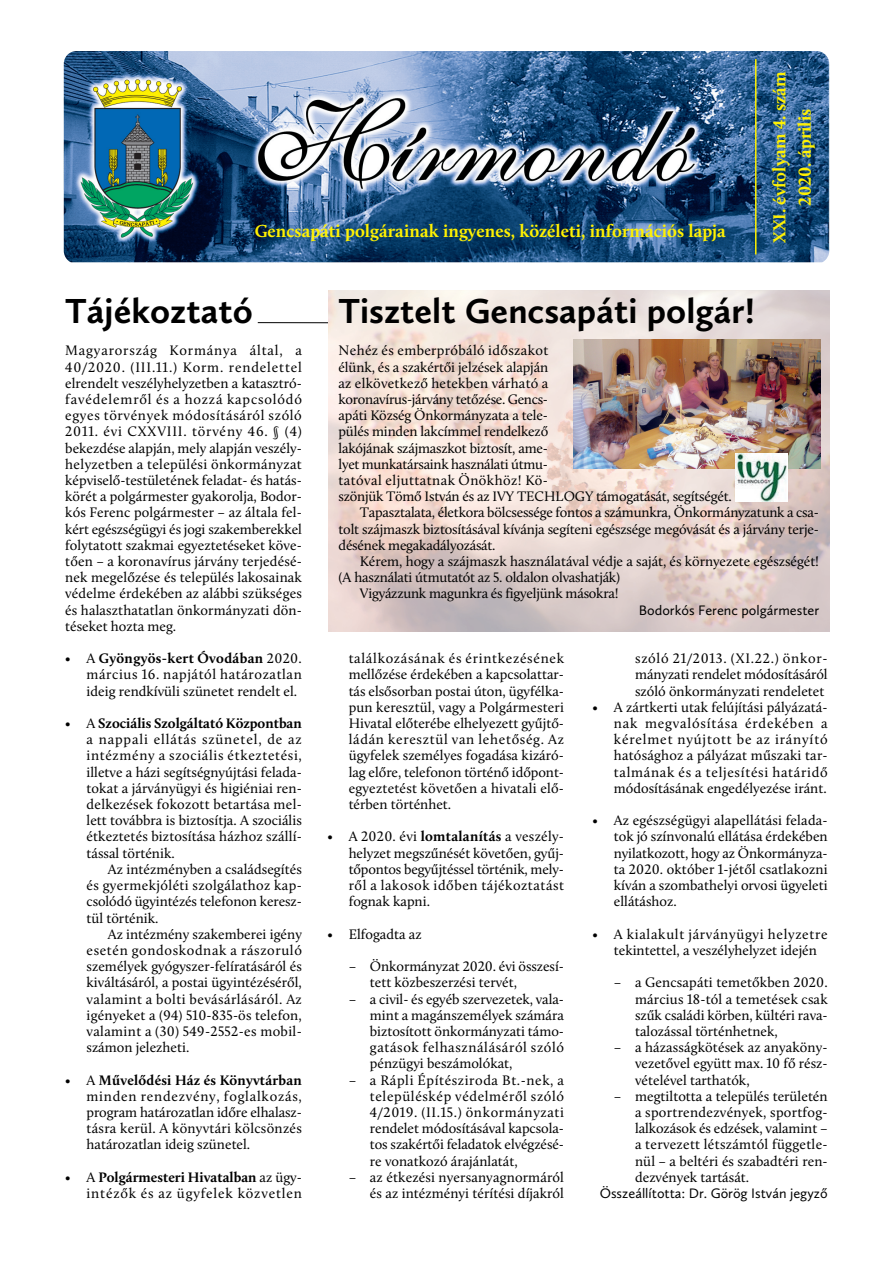
<style>
.page{position:relative;width:893px;height:1263px;background:#fff}
.page>*{position:absolute;margin:0;border:0;box-sizing:border-box;transform-origin:0 0}
.t1{font:700 36px "Calluna Sans";color:#000}
.t2{font:700 18px "Calluna";color:#fff101}
.t3{font:14.25px/16.2px "Calluna";color:#000;text-align:justify}
.t4{font:14.25px "Calluna Sans";color:#000}
.t5{font:14.25px/16.2px "Calluna";letter-spacing:.055em;color:#000;text-align:right}
.s1{font-weight:700}
</style>
<div class="page">
<img style="left:829px;top:62px;width:1px;height:190px">
<img style="left:64px;top:51px;width:765px;height:211px">
<hr style="left:755px;top:59px;width:1px;height:195px;background:#fff101">
<svg style="left:257px;top:322px;width:72px;height:2px"></svg>
<img style="left:329px;top:291px;width:500px;height:340px">
<img style="left:574px;top:339px;width:247px;height:130px">
<img style="left:736px;top:454px;width:52px;height:47px">
<p class="t2" style="left:255px;top:224px;width:473px">Gen csa pá ti pol gá ra inak in gye nes, kö zé le ti, in for má ci ós lap ja</p>
<p class="t2" style="left:772px;top:243px;width:173px;rotate:-90deg">XXI. év fo lyam 4. szám</p>
<p class="t2" style="left:797px;top:206px;width:98px;rotate:-90deg">2020. április</p>
<p class="t1" style="left:65px;top:297px;width:189px">Tájékoztató</p>
<p class="t3" style="left:65px;top:344px;width:238px">Magyarország Kormánya által, a 40/2020. (III.11.) Korm. rendelettel elrendelt veszélyhelyzetben a katasztró&shy;favédelemről és a hozzá kapcsolódó egyes törvények módosításáról szóló 2011. évi CXXVIII. törvény 46. § (4) bekezdése alapján, mely alapján veszély&shy;helyzetben a települési önkormányzat képviselő-testületének feladat- és hatás&shy;körét a polgármester gyakorolja, Bodor&shy;kós Ferenc polgármester – az általa fel&shy;kért egészségügyi és jogi szakemberekkel folytatott szakmai egyeztetéseket köve&shy;tően – a koronavírus járvány terjedésé&shy;nek megelőzése és település lakosainak védelme érdekében az alábbi szükséges és halaszthatatlan önkormányzati dön&shy;téseket hozta meg.</p>
<p class="t3" style="left:87px;top:652px;width:217px;text-indent:-21px">• A <span class="s1">Gyöngyös-kert Óvodában</span> 2020. március 16. napjától határozatlan ideig rendkívüli szünetet rendelt el.</p>
<p class="t3" style="left:87px;top:716px;width:217px;text-indent:-21px">• A <span class="s1">Szociális Szolgáltató Központban </span>a nappali ellátás szünetel, de az intézmény a szociális étkeztetési, illetve a házi segítségnyújtási felada&shy;tokat a járványügyi és higiéniai ren&shy;delkezések fokozott betartása mel&shy;lett továbbra is biztosítja. A szociális étkeztetés biztosítása házhoz szállí&shy;tással történik.</p>
<p class="t3" style="left:87px;top:862px;width:217px;text-indent:21px">Az intézményben a családsegítés és gyermekjóléti szolgálathoz kap&shy;csolódó ügyintézés telefonon keresz&shy;tül történik.</p>
<p class="t3" style="left:87px;top:927px;width:217px;text-indent:21px">Az intézmény szakemberei igény esetén gondoskodnak a rászoruló személyek gyógyszer-felíratásáról és kiváltásáról, a postai ügyintézéséről, valamint a bolti bevásárlásáról. Az igényeket a (94) 510-835-ös telefon, valamint a (30) 549-2552-es mobil&shy;számon jelezheti.</p>
<p class="t3" style="left:87px;top:1073px;width:217px;text-indent:-21px">• A <span class="s1">Művelődési Ház és Könyvtárban </span>minden rendezvény, foglalkozás, program határozatlan időre elhalasz&shy;tásra kerül. A könyvtári kölcsönzés határozatlan ideig szünetel.</p>
<p class="t5" style="left:65px;top:1170px;width:238px">• A <span class="s1">Polgármesteri Hivatalban</span> az ügy&shy;intézők és az ügyfelek közvetlen</p>
<p class="t1" style="left:339px;top:297px;width:418px">Tisztelt Gencsapáti polgár!</p>
<p class="t3" style="left:339px;top:344px;width:395px;text-align:left">Nehéz és emberpróbáló időszakot<br>élünk, és a szakértői jelzések alapján<br>az elkövetkező hetekben várható a<br>koronavírus-járvány tetőzése. Gencs -<br>apáti Község Önkormányzata a tele-<br>pülés minden lakcímmel rendelkező<br>lakójának szájmaszkot biztosít, ame-<br>lyet munkatársaink használati útmu-<br>tatóval eljuttatnak Önökhöz! Kö -<br>szön jük Tömő István és az IVY TECHLOGY támogatását, segítségét.</p>
<p class="t3" style="left:339px;top:506px;width:482px;text-indent:21px">Tapasztalata, életkora bölcsessége fontos a számunkra, Önkormányzatunk a csa&shy;tolt szájmaszk biztosításával kívánja segíteni egészsége megóvását és a járvány terje&shy;désének megakadályozását.</p>
<p class="t3" style="left:339px;top:554px;width:482px;text-indent:21px">Kérem, hogy a szájmaszk használatával védje a saját, és környezete egészségét! (A használati útmutatót az 5. oldalon olvashatják)</p>
<p class="t3" style="left:360px;top:587px;width:260px">Vigyázzunk magunkra és figyeljünk másokra!</p>
<p class="t4" style="left:639px;top:604px;width:182px">Bodorkós Ferenc polgármester</p>
<p class="t3" style="left:349px;top:652px;width:217px">találkozásának és érintkezésének mellőzése érdekében a kapcsolattar&shy;tás elsősorban postai úton, ügyfélka&shy;pun keresztül, vagy a Polgármesteri Hivatal előterébe elhelyezett gyűjtő&shy;ládán keresztül van lehetőség. Az ügyfelek személyes fogadása kizáró&shy;lag előre, telefonon történő időpont - egyeztetést követően a hivatali elő&shy;térben történhet.</p>
<p class="t3" style="left:349px;top:830px;width:217px;text-indent:-21px">• A 2020. évi <span class="s1">lomtalanítás</span> a veszély&shy;helyzet megszűnését követően, gyűj&shy;tőpontos begyűjtéssel történik, mely&shy;ről a lakosok időben tájékoztatást fognak kapni.</p>
<p class="t3" style="left:327px;top:927px;width:96px">• Elfogadta az</p>
<p class="t3" style="left:370px;top:959px;width:196px;text-indent:-21px">– Önkormányzat 2020. évi összesí&shy;tett közbeszerzési tervét,</p>
<p class="t3" style="left:370px;top:992px;width:196px;text-indent:-21px">– a civil- és egyéb szervezetek, vala&shy;mint a magánszemélyek számára biztosított önkormányzati támo&shy;gatások felhasználásáról szóló pénzügyi beszámolókat,</p>
<p class="t3" style="left:370px;top:1073px;width:196px;text-indent:-21px">– a Rápli Építésziroda Bt.-nek, a településkép védelméről szóló 4/2019. (II.15.) önkormányzati rendelet módosításával kapcsola&shy;tos szakértői feladatok elvégzésé&shy;re vonatkozó árajánlatát,</p>
<p class="t3" style="left:349px;top:1170px;width:217px;text-align:right">– az étkezési nyersanyagnormáról és az intézményi térítési díjakról</p>
<p class="t3" style="left:635px;top:652px;width:194px">szóló 21/2013. (XI.22.) önkor&shy;mányzati rendelet módosításáról szóló önkormányzati rendeletet</p>
<p class="t3" style="left:614px;top:700px;width:215px;text-indent:-21px">• A zártkerti utak felújítási pályázatá&shy;nak megvalósítása érdekében a kérelmet nyújtott be az irányító hatósághoz a pályázat műszaki tar&shy;talmának és a teljesítési határidő mó dosításának engedélyezése iránt.</p>
<p class="t3" style="left:614px;top:814px;width:215px;text-indent:-21px">• Az egészségügyi alapellátási felada&shy;tok jó színvonalú ellátása érdekében nyilatkozott, hogy az Önkormányza&shy;ta 2020. október 1-jétől csatlakozni kíván a szombathelyi orvosi ügyeleti ellátáshoz.</p>
<p class="t3" style="left:614px;top:927px;width:215px;text-indent:-21px">• A kialakult járványügyi helyzetre tekintettel, a veszélyhelyzet idején</p>
<p class="t3" style="left:635px;top:976px;width:194px;text-indent:-21px">– a Gencsapáti temetőkben 2020. március 18-tól a temetések csak szűk családi körben, kültéri rava&shy;talozással történhetnek,</p>
<p class="t3" style="left:635px;top:1040px;width:194px;text-indent:-21px">– a házasságkötések az anyaköny&shy;vezetővel együtt max. 10 fő rész&shy;vételével tarthatók,</p>
<p class="t3" style="left:635px;top:1089px;width:194px;text-indent:-21px">– megtiltotta a település területén a sportrendezvények, sportfog&shy;lalkozások és edzések, valamint – a tervezett létszámtól függetle&shy;nül – a beltéri és szabadtéri ren&shy;dezvények tartását.</p>
<p class="t4" style="left:600px;top:1188px;width:230px">Összeállította: Dr. Görög István jegyző</p>
</div>
